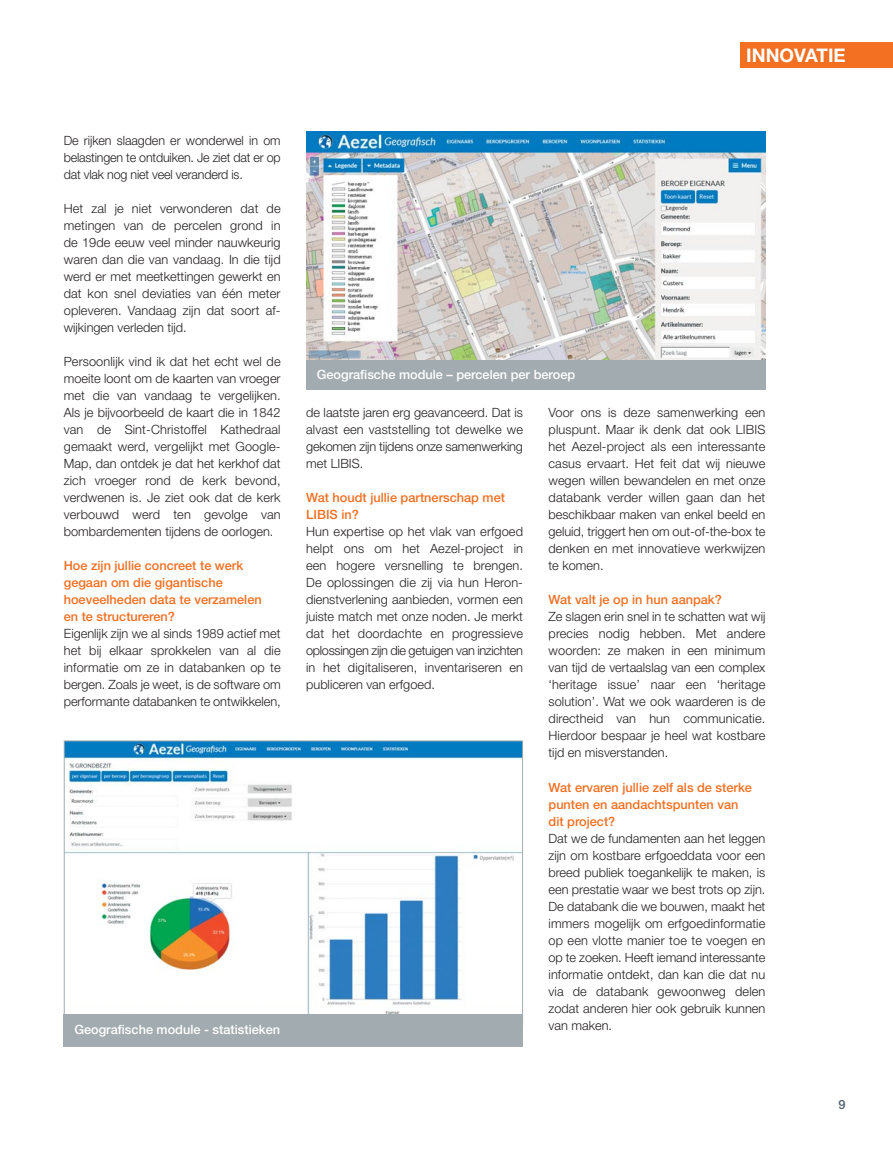
<style>
.page{position:relative;width:893px;height:1149px;background:#fff}
.page>*{position:absolute;margin:0;border:0;box-sizing:border-box;transform-origin:0 0}
.t1{font:700 18.75px "Helvetica Neue LT Std";color:#fff}
.t2{font:300 12.75px/17px "Helvetica Neue LT Std";color:#231f20;text-align:justify}
.t3{font:500 12.75px/17px "Helvetica Neue LT Std";color:#f36f21}
.t4{font:500 12.75px "Helvetica Neue LT Std";color:#fff}
.t5{font:500 12.75px "Helvetica Neue LT Std";color:#53616f}
</style>
<div class="page">
<div style="left:740px;top:43px;width:153px;height:25px;background:#f36f21"></div>
<img style="left:306px;top:132px;width:459px;height:228px">
<img style="left:66px;top:742px;width:455px;height:271px">
<div style="left:306px;top:360px;width:459px;height:30px;background:#a2acb0"></div>
<div style="left:64px;top:1013px;width:459px;height:33px;background:#a2acb0"></div>
<h1 class="t1" style="left:746px;top:44px;width:101px">INNOVATIE</h1>
<p class="t2" style="left:64px;top:133px;width:218px">De rijken slaagden er wonder wel in om belastingen te ontduiken. Je ziet dat er op dat vlak nog niet veel veranderd is.</p>
<p class="t2" style="left:64px;top:201px;width:218px">Het zal je niet verwonderen dat de metingen van de percelen grond in de 19de eeuw veel minder nauwkeurig waren dan die van vandaag. In die tijd werd er met meetkettingen gewerkt en dat kon snel deviaties van één meter opleveren. Vandaag zijn dat soort af - wijkingen verleden tijd.</p>
<p class="t2" style="left:64px;top:354px;width:218px">Persoonlijk vind ik dat het echt wel de moeite loont om de kaarten van vroeger met die van vandaag te vergelijken.<br>Als je bijvoorbeeld de kaart die in 1842 van de Sint-Christoffel Kathedraal gemaakt werd, vergelijkt met Google-Map, dan ontdek je dat het kerkhof dat zich vroeger rond de kerk bevond, verdwenen is. Je ziet ook dat de kerk verbouwd werd ten gevolge van bombardementen tijdens de oorlogen.</p>
<p class="t3" style="left:64px;top:558px;width:199px">Hoe zijn jullie concreet te werk gegaan om die gigantische hoeveel heden data te verzamelen en te structureren?</p>
<p class="t2" style="left:64px;top:626px;width:218px">Eigenlijk zijn we al sinds 1989 actief met het bij elkaar sprokkelen van al die informatie om ze in databanken op te bergen. Zoals je weet, is de software om performante databanken te ontwikkelen,</p>
<p class="t4" style="left:74px;top:1024px;width:207px">Geografische module - statistieken</p>
<p class="t4" style="left:317px;top:370px;width:260px">Geografische module – percelen per beroep</p>
<p class="t2" style="left:306px;top:405px;width:218px">de laatste jaren erg geavanceerd. Dat is alvast een vaststelling tot dewelke we gekomen zijn tijdens onze samenwerking met LIBIS.</p>
<p class="t3" style="left:306px;top:490px;width:200px">Wat houdt jullie partnerschap met<br>LIBIS in?</p>
<p class="t2" style="left:306px;top:524px;width:218px">Hun expertise op het vlak van erfgoed helpt ons om het Aezel-project in een hogere versnelling te brengen.<br>De oplossingen die zij via hun Heron&shy;dienstverlening aanbieden, vormen een juiste match met onze noden. Je merkt dat het doordachte en progressieve oplossingen zijn die getuigen van inzichten in het digitaliseren, inventariseren en publiceren van erfgoed.</p>
<p class="t2" style="left:549px;top:405px;width:218px">Voor ons is deze samenwerking een pluspunt. Maar ik denk dat ook LIBIS het Aezel-project als een interessante casus ervaart. Het feit dat wij nieuwe wegen willen bewandelen en met onze data bank verder willen gaan dan het beschikbaar maken van enkel beeld en geluid, triggert hen om out-of-the-box te denken en met innovatieve werkwijzen te komen.</p>
<p class="t3" style="left:549px;top:592px;width:175px">Wat valt je op in hun aanpak?</p>
<p class="t2" style="left:549px;top:609px;width:218px">Ze slagen erin snel in te schatten wat wij precies nodig hebben. Met andere woorden: ze maken in een minimum van tijd de vertaalslag van een complex ‘heritage issue’ naar een ‘heritage solution’. Wat we ook waarderen is de directheid van hun communicatie.<br>Hierdoor bespaar je heel wat kostbare tijd en misverstanden.</p>
<p class="t3" style="left:549px;top:779px;width:205px">Wat ervaren jullie zelf als de sterke punten en aandachtspunten van dit project?</p>
<p class="t2" style="left:549px;top:830px;width:218px">Dat we de fundamenten aan het leggen zijn om kostbare erfgoeddata voor een breed publiek toegankelijk te maken, is een prestatie waar we best trots op zijn.<br>De databank die we bouwen, maakt het immers mogelijk om erfgoedinformatie op een vlotte manier toe te voegen en op te zoeken. Heeft iemand interessante informatie ontdekt, dan kan die dat nu via de databank gewoonweg delen zodat anderen hier ook gebruik kunnen van maken.</p>
<p class="t5" style="left:838px;top:1099px;width:9px">9</p>
</div>
